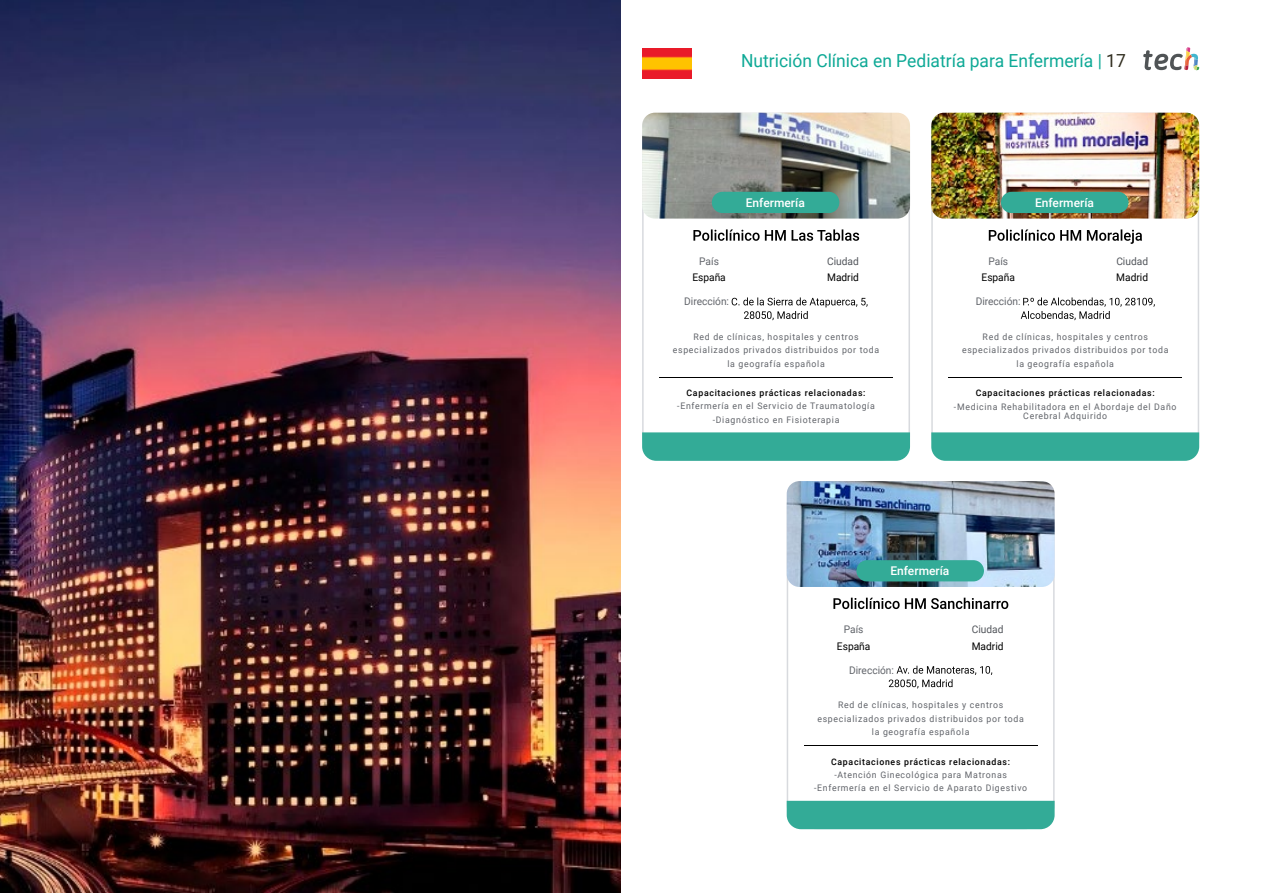
<style>
.page{position:relative;width:1263px;height:893px;background:#fff}
.page>*{position:absolute;margin:0;border:0;box-sizing:border-box;transform-origin:0 0}
.t1{font:18px "Roboto";color:#0ea996}
.t2{font:500 12px "Roboto";color:#fff}
.t3{font:10.5px "Roboto";color:#61646a}
.t4{font:10.5px "Roboto";color:#000}
.t5{font:10.5px "Roboto";color:#52555b}
.t6{font:9px/13.5px "Roboto";letter-spacing:.08em;color:#61646a;text-align:center}
.t7{font:500 9px "Roboto";letter-spacing:.08em;color:#000}
.s1{color:#312e20}
</style>
<div class="page">
<svg style="left:1143px;top:47px;width:56px;height:24px"></svg>
<img style="left:0;top:0;width:621px;height:893px">
<img style="left:642px;top:49px;width:49px;height:30px">
<svg style="left:642px;top:112px;width:268px;height:320px"></svg>
<img style="left:642px;top:113px;width:268px;height:106px">
<div style="left:712px;top:192px;width:127px;height:21px;background:#33ab97;border-radius:11px"></div>
<svg style="left:642px;top:432px;width:268px;height:29px;background:#39ad9a"></svg>
<hr style="left:659px;top:377px;width:234px;height:1px;background:#000">
<svg style="left:732px;top:297px;width:135px;height:23px"></svg>
<svg style="left:693px;top:229px;width:166px;height:12px"></svg>
<svg style="left:931px;top:112px;width:269px;height:337px"></svg>
<img style="left:931px;top:113px;width:268px;height:106px">
<div style="left:1001px;top:192px;width:127px;height:21px;background:#33ab97;border-radius:11px"></div>
<svg style="left:931px;top:432px;width:268px;height:29px;background:#39ad9a"></svg>
<hr style="left:948px;top:377px;width:234px;height:1px;background:#000">
<svg style="left:1021px;top:297px;width:134px;height:23px"></svg>
<svg style="left:989px;top:229px;width:153px;height:15px"></svg>
<svg style="left:786px;top:490px;width:269px;height:340px"></svg>
<img style="left:787px;top:481px;width:267px;height:106px">
<div style="left:856px;top:560px;width:128px;height:21px;background:#33ab97;border-radius:11px"></div>
<div style="left:787px;top:801px;width:267px;height:28px;background:#33ab97"></div>
<hr style="left:804px;top:745px;width:233px;height:1px;background:#000">
<svg style="left:889px;top:666px;width:103px;height:23px"></svg>
<svg style="left:833px;top:598px;width:175px;height:11px"></svg>
<h1 class="t1" style="left:741px;top:48px;width:386px">Nutrición Clínica en Pediatría para Enfermería | <span class="s1">17</span></h1>
<h2 class="t2" style="left:746px;top:194px;width:60px">Enfermería</h2>
<h2 class="t2" style="left:1035px;top:194px;width:60px">Enfermería</h2>
<p class="t3" style="left:699px;top:254px;width:21px">País</p>
<p class="t4" style="left:692px;top:270px;width:35px">España</p>
<p class="t5" style="left:827px;top:254px;width:33px">Ciudad</p>
<p class="t4" style="left:827px;top:270px;width:33px">Madrid</p>
<p class="t3" style="left:988px;top:254px;width:21px">País</p>
<p class="t4" style="left:981px;top:270px;width:35px">España</p>
<p class="t5" style="left:1116px;top:254px;width:33px">Ciudad</p>
<p class="t4" style="left:1116px;top:270px;width:33px">Madrid</p>
<p class="t3" style="left:684px;top:294px;width:46px">Dirección:</p>
<p class="t6" style="left:673px;top:330px;width:208px">Red de clínicas, hospitales y centros especializados privados distribuidos por toda la geografía española</p>
<p class="t7" style="left:686px;top:387px;width:180px">Capacitaciones prácticas relacionadas:</p>
<p class="t6" style="left:677px;top:399px;width:199px">-Enfermería en el Servicio de Traumatología -Diagnóstico en Fisioterapia</p>
<p class="t3" style="left:976px;top:294px;width:46px">Dirección:</p>
<p class="t6" style="left:962px;top:330px;width:208px">Red de clínicas, hospitales y centros especializados privados distribuidos por toda la geografía española</p>
<p class="t7" style="left:976px;top:387px;width:180px">Capacitaciones prácticas relacionadas:</p>
<p class="t6" style="left:954px;top:402px;width:224px;line-height:9px">-Medicina Rehabilitadora en el Abordaje del Daño<br>Cerebral Adquirido</p>
<p class="t3" style="left:844px;top:622px;width:21px">País</p>
<p class="t4" style="left:837px;top:639px;width:35px">España</p>
<h2 class="t2" style="left:890px;top:563px;width:60px">Enfermería</h2>
<p class="t5" style="left:972px;top:622px;width:33px">Ciudad</p>
<p class="t4" style="left:972px;top:639px;width:33px">Madrid</p>
<p class="t3" style="left:849px;top:662px;width:46px">Dirección:</p>
<p class="t6" style="left:817px;top:698px;width:208px">Red de clínicas, hospitales y centros especializados privados distribuidos por toda la geografía española</p>
<p class="t7" style="left:831px;top:755px;width:180px">Capacitaciones prácticas relacionadas:</p>
<p class="t6" style="left:814px;top:768px;width:215px">-Atención Ginecológica para Matronas -Enfermería en el Servicio de Aparato Digestivo</p>
</div>
